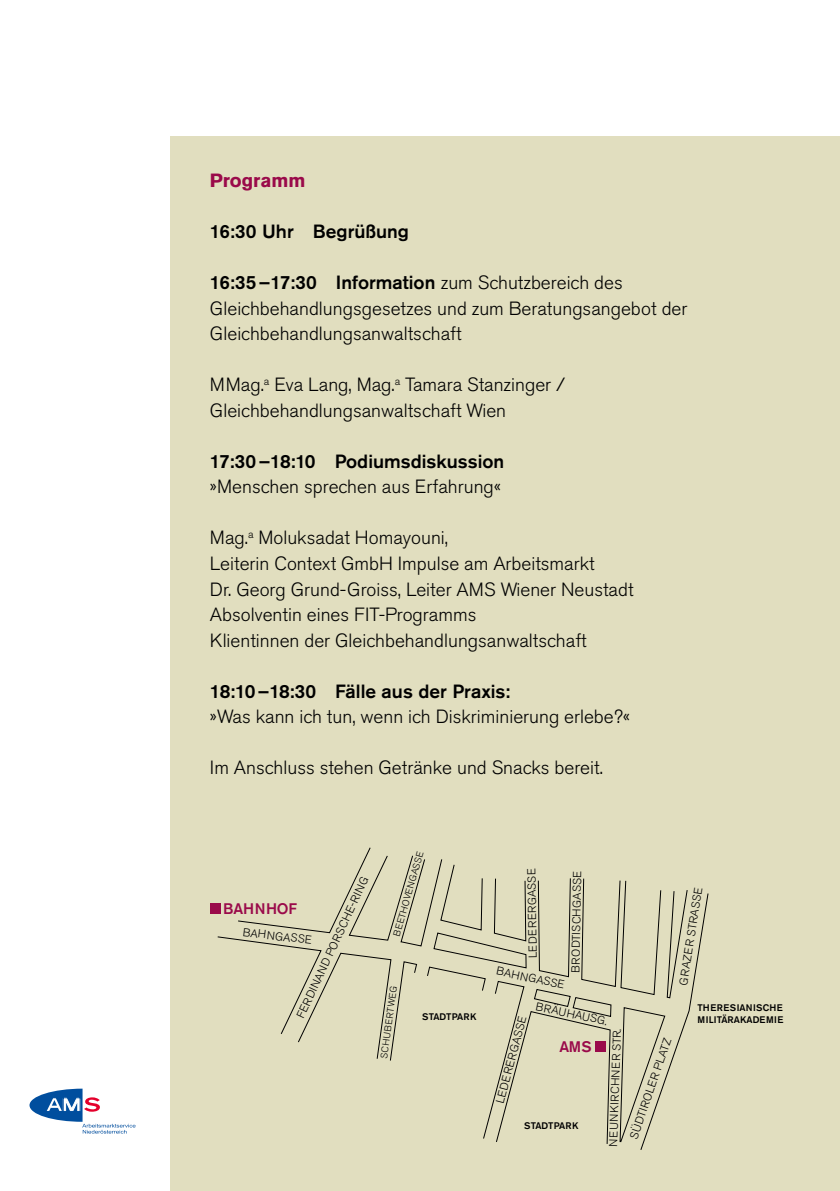
<style>
.page{position:relative;width:840px;height:1191px;background:#fff}
.page>*{position:absolute;margin:0;border:0;box-sizing:border-box;transform-origin:0 0}
.t1{font:300 19px/25.6px "Akzidenz Grotesk Pro";color:#000}
.t2{font:500 19px "Akzidenz Grotesk Pro";color:#000}
.t3{font:700 19px "Akzidenz Grotesk Pro";color:#9a0a4a}
.t4{font:500 15.2px "Akzidenz Grotesk Pro";letter-spacing:.005em;color:#9a0a4a}
.t5{font:300 11.4px "Akzidenz Grotesk Pro";color:#000}
.t6{font:500 9.6px/11.4px "Akzidenz Grotesk Pro";letter-spacing:.01em;color:#000}
.t7{font:300 9.6px "Akzidenz Grotesk Pro";color:#000}
.s1{font-weight:500}
</style>
<div class="page">
<div style="left:170px;top:136px;width:669px;height:1055px;background:#e1debf"></div>
<svg style="left:29px;top:1088px;width:106px;height:45px"></svg>
<div style="left:210px;top:903px;width:11px;height:11px;background:#9a0a4a"></div>
<svg style="left:217px;top:855px;width:491px;height:295px"></svg>
<p class="t3" style="left:210px;top:168px;width:97px">Programm</p>
<p class="t2" style="left:210px;top:219px;width:200px">16:30 Uhr Begrüßung</p>
<p class="t1" style="left:210px;top:270px;width:478px"><span class="s1">16:35–17:30 Information</span> zum Schutzbereich des<br>Gleichbehandlungsgesetzes und zum Beratungsangebot der<br>Gleichbehandlungsanwaltschaft</p>
<p class="t1" style="left:210px;top:372px;width:356px">MMag.<sup>a</sup> Eva Lang, Mag.<sup>a</sup> Tamara Stanzinger /<br>Gleichbehandlungsanwaltschaft Wien</p>
<p class="t2" style="left:210px;top:449px;width:295px">17:30–18:10 Podiumsdiskussion</p>
<p class="t1" style="left:210px;top:474px;width:292px">»Menschen sprechen aus Erfahrung«</p>
<p class="t1" style="left:210px;top:525px;width:425px">Mag.<sup>a</sup> Moluksadat Homayouni,<br>Leiterin Context GmbH Impulse am Arbeitsmarkt<br>Dr. Georg Grund-Groiss, Leiter AMS Wiener Neustadt Absolventin eines FIT-Programms<br>Klientinnen der Gleichbehandlungsanwaltschaft</p>
<p class="t2" style="left:210px;top:678px;width:301px">18:10–18:30 Fälle aus der Praxis:</p>
<p class="t1" style="left:210px;top:703px;width:421px">»Was kann ich tun, wenn ich Diskriminierung erlebe?«</p>
<p class="t1" style="left:210px;top:754px;width:394px">Im Anschluss stehen Getränke und Snacks bereit.</p>
<p class="t5" style="left:345px;top:903px;width:13px;rotate:-65deg">-Ring</p>
<p class="t4" style="left:223px;top:899px;width:54px">Bah nhof</p>
<p class="t5" style="left:322px;top:952px;width:31px;rotate:-65deg">Porsche</p>
<p class="t5" style="left:244px;top:924px;width:15px;rotate:7deg">Bahngasse</p>
<p class="t5" style="left:293px;top:1014px;width:30px;rotate:-65deg">Ferdinand</p>
<p class="t7" style="left:398px;top:904px;width:13px;rotate:-74deg">ovengasse</p>
<p class="t7" style="left:390px;top:934px;width:13px;rotate:-74deg">Beeth</p>
<p class="t7" style="left:383px;top:1017px;width:14px;rotate:-82deg">rtweg</p>
<p class="t7" style="left:377px;top:1057px;width:12px;rotate:-82deg">Schube</p>
<p class="t6" style="left:422px;top:1011px;width:56px">stadtpark</p>
<p class="t5" style="left:524px;top:928px;width:31px;rotate:-91deg">rergasse</p>
<p class="t5" style="left:568px;top:972px;width:32px;rotate:-89deg">Brodtischgasse</p>
<p class="t5" style="left:525px;top:958px;width:7px;rotate:-91deg">lede</p>
<p class="t5" style="left:498px;top:963px;width:15px;rotate:12deg">Bahngasse</p>
<p class="t5" style="left:537px;top:998px;width:31px;rotate:12deg">Bräuhausg</p>
<p class="t5" style="left:500px;top:1072px;width:31px;rotate:-75deg">rergasse</p>
<p class="t5" style="left:608px;top:1061px;width:34px;rotate:-88deg">r St r.</p>
<p class="t4" style="left:559px;top:1036px;width:34px">AMS</p>
<p class="t5" style="left:607px;top:1101px;width:15px;rotate:-88deg">rchne</p>
<p class="t5" style="left:492px;top:1101px;width:7px;rotate:-75deg">lede</p>
<p class="t5" style="left:605px;top:1146px;width:16px;rotate:-88deg">Neunki</p>
<p class="t6" style="left:524px;top:1119px;width:56px">stadtpark</p>
<p class="t5" style="left:681px;top:945px;width:39px;rotate:-81deg">r St rasse</p>
<p class="t5" style="left:675px;top:983px;width:24px;rotate:-81deg">Graze</p>
<p class="t5" style="left:636px;top:1105px;width:48px;rotate:-71deg">role r platz</p>
<p class="t5" style="left:626px;top:1136px;width:23px;rotate:-71deg">südti</p>
<p class="t6" style="left:697px;top:1002px;width:13px">Theresi</p>
<p class="t6" style="left:697px;top:1002px;width:80px;text-indent:42px">anische<br>Mi litärakademie</p>
</div>
